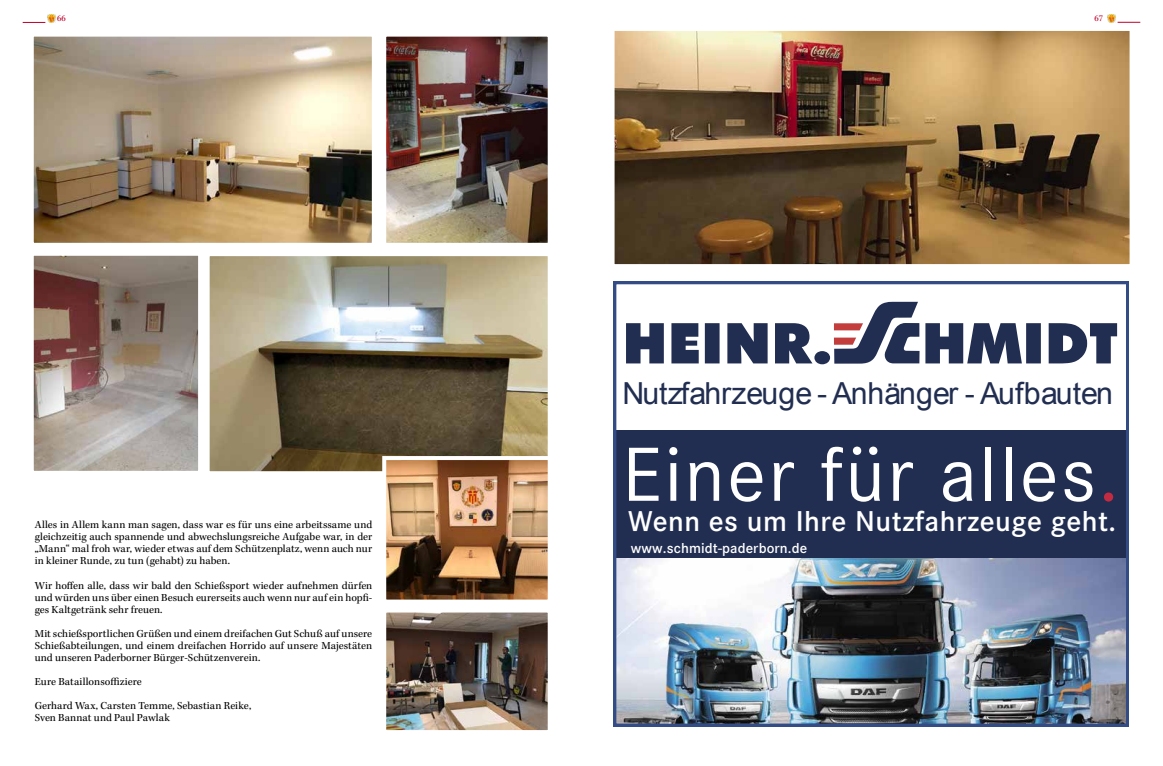
<style>
.page{position:relative;width:1163px;height:766px;background:#fff}
.page>*{position:absolute;margin:0;border:0;box-sizing:border-box;transform-origin:0 0}
.t1{font:79.4px "Corporate S";letter-spacing:.03em;color:#fff}
.t2{font:30.3px "Arial";color:#212e51}
.t3{font:600 29.8px "Corporate S";letter-spacing:.015em;color:#fff}
.t4{font:600 14.9px "Corporate S";letter-spacing:.01em;color:#fff}
.t5{font:11px/12px "Kepler Std";color:#000;text-align:justify}
.t6{font:9px "Kepler Std";color:#be002b}
.s1{color:#c22b41}
</style>
<div class="page">
<svg style="left:1107px;top:14px;width:33px;height:9px"></svg>
<img style="left:613px;top:282px;width:514px;height:444px">
<hr style="left:1127px;top:282px;width:1px;height:444px;background:#334c86">
<hr style="left:613px;top:726px;width:515px;height:1px;background:#334c86">
<img style="left:35px;top:38px;width:336px;height:204px">
<div style="left:30px;top:33px;width:346px;height:214px;border:4px solid #fff"></div>
<img style="left:211px;top:257px;width:335px;height:213px">
<div style="left:206px;top:252px;width:345px;height:223px;border:4px solid #fff"></div>
<img style="left:387px;top:38px;width:159px;height:204px">
<div style="left:382px;top:33px;width:169px;height:214px;border:4px solid #fff"></div>
<img style="left:35px;top:257px;width:162px;height:212px">
<div style="left:30px;top:252px;width:172px;height:222px;border:4px solid #fff"></div>
<img style="left:387px;top:461px;width:159px;height:137px">
<div style="left:382px;top:456px;width:169px;height:147px;border:4px solid #fff"></div>
<img style="left:387px;top:613px;width:159px;height:115px">
<div style="left:382px;top:608px;width:169px;height:125px;border:4px solid #fff"></div>
<img style="left:615px;top:32px;width:513px;height:231px">
<div style="left:610px;top:27px;width:523px;height:241px;border:4px solid #fff"></div>
<svg style="left:23px;top:14px;width:33px;height:9px"></svg>
<p class="t6" style="left:57px;top:14px;width:10px">66</p>
<p class="t5" style="left:35px;top:519px;width:339px">Alles in Allem kann man sagen, dass war es für uns eine arbeitssame und gleichzeitig auch spannende und abwechslungsreiche Aufgabe war, in der „Mann“ mal froh war, wieder etwas auf dem Schützenplatz, wenn auch nur in kleiner Runde, zu tun (gehabt) zu haben.</p>
<p class="t5" style="left:35px;top:579px;width:339px">Wir hoffen alle, dass wir bald den Schießsport wieder aufnehmen dürfen und würden uns über einen Besuch eurerseits auch wenn nur auf ein hopfi&shy;ges Kaltgetränk sehr freuen.</p>
<p class="t5" style="left:35px;top:627px;width:339px">Mit schießsportlichen Grüßen und einem dreifachen Gut Schuß auf unsere Schießabteilungen, und einem dreifachen Horrido auf unsere Majestäten und unseren Paderborner Bürger-Schützenverein.</p>
<p class="t5" style="left:35px;top:669px;width:218px;line-height:24px">Eure Bataillonsoffiziere<br>Gerhard Wax, Carsten Temme, Sebastian Reike,</p>
<p class="t5" style="left:35px;top:711px;width:137px">Sven Bannat und Paul Pawlak</p>
<p class="t6" style="left:1094px;top:14px;width:10px">67</p>
<h2 class="t2" style="left:622px;top:373px;width:492px">Nutzfahrzeuge - Anhänger - Aufbauten</h2>
<h1 class="t1" style="left:622px;top:430px;width:498px">Einer für alles<span class="s1">.</span></h1>
<h3 class="t3" style="left:628px;top:504px;width:489px">Wenn es um Ihre Nutzfahrzeuge geht.</h3>
<h3 class="t4" style="left:631px;top:539px;width:178px">www.schmidt-paderborn.de</h3>
</div>
